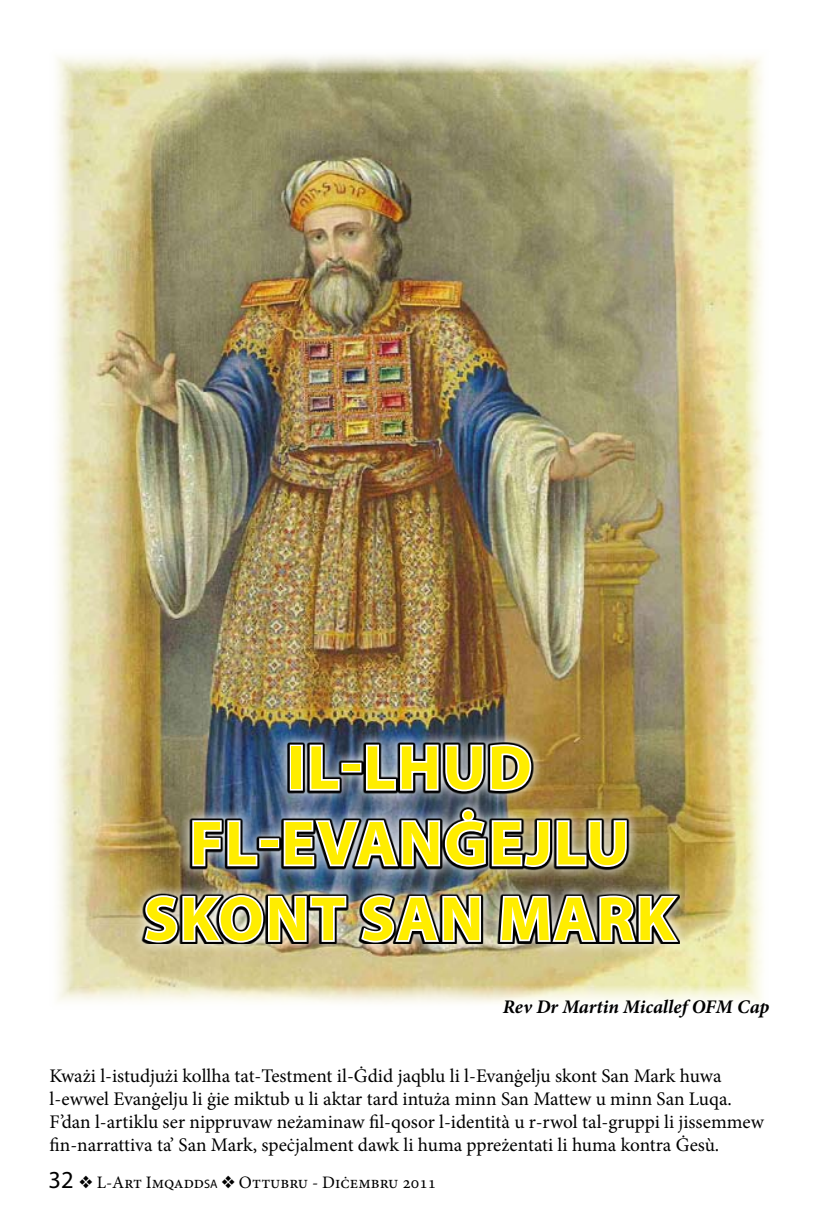
<style>
.page{position:relative;width:819px;height:1216px;background:#fff}
.page>*{position:absolute;margin:0;border:0;box-sizing:border-box;transform-origin:0 0}
.t1{font:700 63px/75.6px "Myriad Pro";letter-spacing:.03em;color:#ffed00;text-align:center}
.t2{font:19.25px/23.1px "Minion Pro";letter-spacing:-.005em;color:#000}
.t3{font:italic 700 19.25px "Minion Pro";color:#000}
.t4{font:17.5px "Minion Pro";color:#000}
.s1{font-family:"Myriad Pro";font-size:24.5px}
.s2{font-family:"Myriad Pro";font-size:12.25px}
</style>
<div class="page">
<img style="left:57px;top:55px;width:706px;height:948px">
<img style="left:131px;top:730px;width:558px;height:225px">
<img style="left:141px;top:741px;width:538px;height:203px">
<div style="left:290px;top:744px;width:13px;height:46px;border:4px solid #fff"></div>
<svg style="left:308px;top:742px;width:33px;height:50px"></svg>
<div style="left:341px;top:762px;width:20px;height:10px;border:4px solid #fff"></div>
<svg style="left:364px;top:742px;width:169px;height:51px"></svg>
<svg style="left:190px;top:818px;width:69px;height:50px"></svg>
<div style="left:259px;top:838px;width:20px;height:10px;border:4px solid #fff"></div>
<img style="left:282px;top:807px;width:346px;height:62px">
<svg style="left:142px;top:892px;width:206px;height:52px"></svg>
<img style="left:358px;top:892px;width:124px;height:52px">
<svg style="left:498px;top:893px;width:183px;height:50px"></svg>
<h1 class="t1" style="left:144px;top:727px;width:528px">IL-LHUD<br>FL-EVANĠEJLU<br>SKONT SAN MARK</h1>
<p class="t3" style="left:502px;top:992px;width:268px">Rev Dr Martin Micallef OFM Cap</p>
<p class="t2" style="left:50px;top:1064px;width:715px">Kważi l-istudjużi kollha tat-Testment il-Ġdid jaqblu li l-Evanġelju skont San Mark huwa l-ewwel Evanġelju li ġie miktub u li aktar tard intuża minn San Mattew u minn San Luqa.<br>F’dan l-artiklu ser nippruvaw neżaminaw fil-qosor l-identità u r-rwol tal-gruppi li jissemmew fin-narrattiva ta’ San Mark, speċjalment dawk li huma ppreżentati li huma kontra Ġesù.</p>
<p class="t4" style="left:48px;top:1170px;width:389px"><span class="s1">32</span> ❖ L-Art Imqadd<span class="s2">sa</span> ❖ Ottubru - Diċembru 2011</p>
</div>
